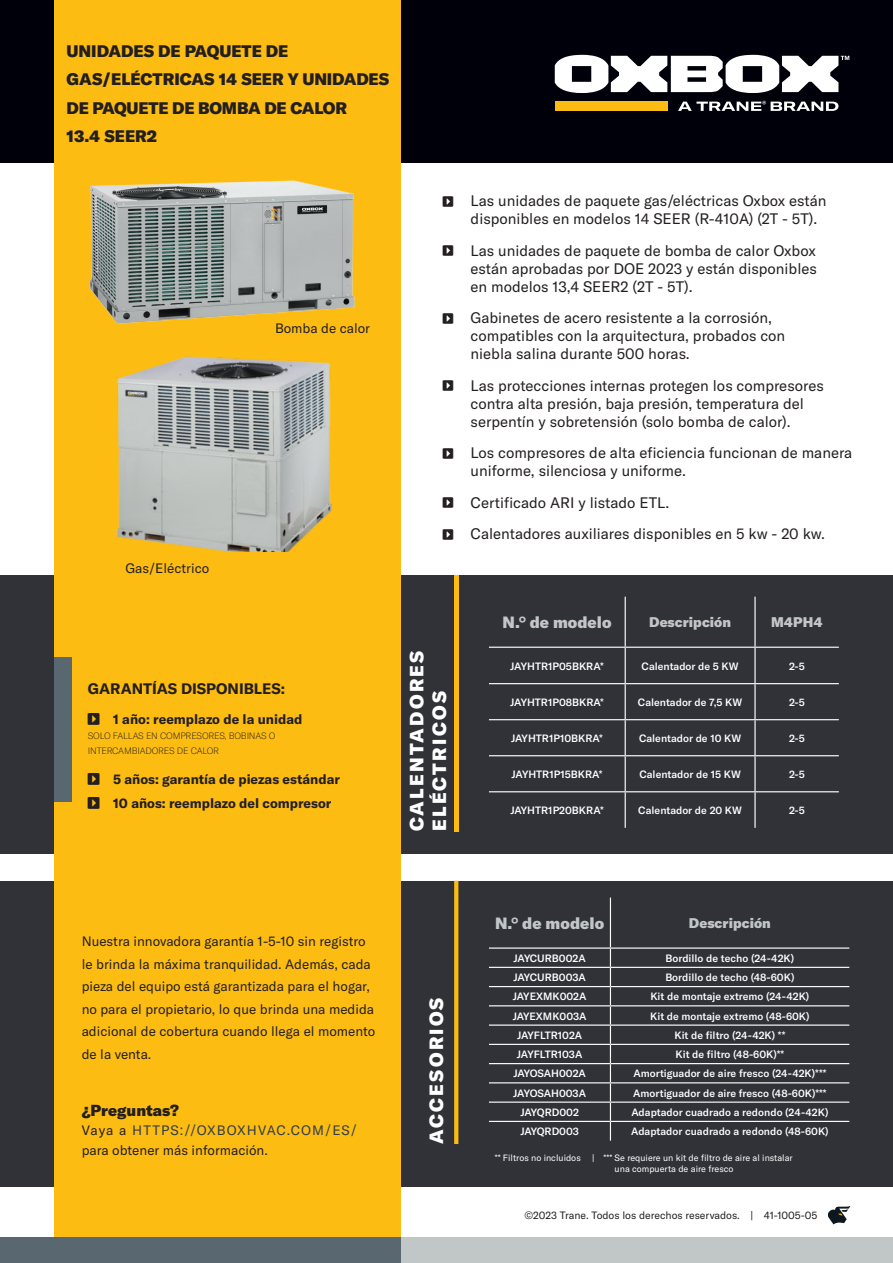
<style>
.page{position:relative;width:893px;height:1263px;background:#fff}
.page>*{position:absolute;margin:0;border:0;box-sizing:border-box;transform-origin:0 0}
.t1{font:900 18.9px/22.5px "GT America";letter-spacing:.12em;color:#fff}
.t2{font:900 16.5px/28.5px "GT America";color:#231f20}
.t3{font:900 16.05px "GT America";color:#c1c6c7}
.t4{font:900 15.75px "GT America";color:#231f20}
.t5{font:15px/18px "GT America";color:#231f20}
.t6{font:700 15px "GT America";color:#231f20}
.t7{font:900 13.8px "GT America";color:#c1c6c7}
.t8{font:13.5px/22.5px "GT America";color:#231f20}
.t9{font:700 13.5px "GT America";color:#231f20}
.t10{font:500 10.5px "GT America";color:#fff}
.t11{font:10.5px "GT America";color:#231f20}
.t12{font:9px/10.5px "GT America";color:#fff}
.t13{font:100 9px/15px "GT America";letter-spacing:-.02em;color:#231f20}
.s1{color:#323e48}
</style>
<div class="page">
<div style="left:0;top:575px;width:893px;height:278px;background:#313238"></div>
<div style="left:0;top:881px;width:893px;height:305px;background:#313238"></div>
<div style="left:0;top:0;width:893px;height:163px;background:#00000b"></div>
<div style="left:54px;top:0;width:346px;height:1263px;background:#fdbc12"></div>
<div style="left:0;top:1237px;width:400px;height:26px;background:#596770"></div>
<div style="left:401px;top:1237px;width:492px;height:26px;background:#c1c6c7"></div>
<div style="left:555px;top:102px;width:112px;height:9px;background:#fdbc12"></div>
<svg style="left:678px;top:101px;width:160px;height:10px"></svg>
<svg style="left:555px;top:55px;width:294px;height:38px"></svg>
<svg style="left:828px;top:1206px;width:22px;height:18px"></svg>
<div style="left:54px;top:657px;width:17px;height:145px;background:#596770"></div>
<img style="left:89px;top:180px;width:266px;height:144px">
<img style="left:116px;top:356px;width:216px;height:195px">
<hr style="left:454px;top:575px;width:4px;height:256px;background:#fdbc12">
<svg style="left:454px;top:881px;width:4px;height:263px"></svg>
<hr style="left:610px;top:897px;width:1px;height:50px;background:#fff">
<hr style="left:489px;top:967px;width:121px;height:1px;background:#fff">
<hr style="left:610px;top:967px;width:239px;height:1px;background:#fff">
<hr style="left:489px;top:986px;width:121px;height:1px;background:#fff">
<hr style="left:610px;top:986px;width:239px;height:1px;background:#fff">
<hr style="left:489px;top:1005px;width:121px;height:1px;background:#fff">
<hr style="left:610px;top:1005px;width:239px;height:1px;background:#fff">
<hr style="left:489px;top:1024px;width:121px;height:2px;background:#fff">
<hr style="left:610px;top:1024px;width:239px;height:2px;background:#fff">
<hr style="left:489px;top:1044px;width:121px;height:1px;background:#fff">
<hr style="left:610px;top:1044px;width:239px;height:1px;background:#fff">
<hr style="left:489px;top:1063px;width:121px;height:1px;background:#fff">
<hr style="left:610px;top:1063px;width:239px;height:1px;background:#fff">
<hr style="left:489px;top:1082px;width:121px;height:1px;background:#fff">
<hr style="left:610px;top:1082px;width:239px;height:1px;background:#fff">
<hr style="left:489px;top:1101px;width:121px;height:2px;background:#fff">
<hr style="left:610px;top:1101px;width:239px;height:2px;background:#fff">
<hr style="left:489px;top:1121px;width:121px;height:1px;background:#fff">
<hr style="left:610px;top:1121px;width:239px;height:1px;background:#fff">
<svg style="left:610px;top:949px;width:1px;height:192px"></svg>
<hr style="left:489px;top:947px;width:121px;height:2px;background:#fff">
<hr style="left:610px;top:947px;width:239px;height:2px;background:#fff">
<hr style="left:625px;top:597px;width:1px;height:50px;background:#fff">
<hr style="left:754px;top:597px;width:2px;height:50px;background:#fff">
<hr style="left:625px;top:648px;width:1px;height:35px;background:#fff">
<hr style="left:754px;top:648px;width:2px;height:35px;background:#fff">
<hr style="left:489px;top:683px;width:136px;height:1px;background:#fff">
<hr style="left:625px;top:683px;width:130px;height:1px;background:#fff">
<hr style="left:625px;top:684px;width:1px;height:35px;background:#fff">
<hr style="left:755px;top:683px;width:84px;height:1px;background:#fff">
<hr style="left:754px;top:684px;width:2px;height:35px;background:#fff">
<hr style="left:489px;top:719px;width:136px;height:1px;background:#fff">
<hr style="left:625px;top:719px;width:130px;height:1px;background:#fff">
<hr style="left:625px;top:720px;width:1px;height:35px;background:#fff">
<hr style="left:755px;top:719px;width:84px;height:1px;background:#fff">
<hr style="left:754px;top:720px;width:2px;height:35px;background:#fff">
<hr style="left:489px;top:755px;width:136px;height:1px;background:#fff">
<hr style="left:625px;top:755px;width:130px;height:1px;background:#fff">
<hr style="left:625px;top:756px;width:1px;height:35px;background:#fff">
<hr style="left:755px;top:755px;width:84px;height:1px;background:#fff">
<hr style="left:754px;top:756px;width:2px;height:35px;background:#fff">
<hr style="left:489px;top:791px;width:136px;height:1px;background:#fff">
<hr style="left:625px;top:791px;width:130px;height:1px;background:#fff">
<hr style="left:625px;top:792px;width:1px;height:36px;background:#fff">
<hr style="left:755px;top:791px;width:84px;height:1px;background:#fff">
<hr style="left:754px;top:792px;width:2px;height:36px;background:#fff">
<hr style="left:489px;top:647px;width:136px;height:1px;background:#fff">
<hr style="left:625px;top:647px;width:130px;height:1px;background:#fff">
<hr style="left:755px;top:647px;width:84px;height:1px;background:#fff">
<p class="t2" style="left:67px;top:36px;width:324px">UNIDADES DE PAQUETE DE<br>GAS/ELÉCTRICAS 14 SEER Y UNIDADES<br>DE PAQUETE DE BOMBA DE CALOR<br>13.4 SEER2</p>
<p class="t8" style="left:275px;top:317px;width:97px">Bomba de calor</p>
<p class="t8" style="left:125px;top:557px;width:85px">Gas/Eléctrico</p>
<p class="t6" style="left:88px;top:679px;width:199px">GARANTÍAS DISPONIBLES:</p>
<p class="t9" style="left:113px;top:711px;width:191px">1 año: reemplazo de la unidad</p>
<p class="t13" style="left:88px;top:728px;width:189px">SOLO FALLAS EN COMPRESORES, BOBINAS O<br>INTERCAMBIADORES DE CALOR</p>
<p class="t9" style="left:113px;top:771px;width:228px">5 años: garantía de piezas estándar</p>
<p class="t9" style="left:113px;top:795px;width:220px">10 años: reemplazo del compresor</p>
<p class="t1" style="left:405px;top:831px;width:183px;rotate:-90deg">CALENTADORES<br>ELÉCTRICOS</p>
<p class="t5" style="left:471px;top:192px;width:357px">Las unidades de paquete gas/eléctricas Oxbox están disponibles en modelos 14 SEER (R-410A) (2T - 5T).</p>
<p class="t5" style="left:471px;top:241px;width:348px;text-align:justify">Las unidades de paquete de bomba de calor Oxbox están aprobadas por DOE 2023 y están disponibles en modelos 13,4 SEER2 (2T - 5T).</p>
<p class="t5" style="left:471px;top:309px;width:316px">Gabinetes de acero resistente a la corrosión, compatibles con la arquitectura, probados con niebla salina durante 500 horas.</p>
<p class="t5" style="left:471px;top:376px;width:355px">Las protecciones internas protegen los compresores contra alta presión, baja presión, temperatura del serpentín y sobretensión (solo bomba de calor).</p>
<p class="t5" style="left:471px;top:444px;width:383px">Los compresores de alta eficiencia funcionan de manera uniforme, silenciosa y uniforme.</p>
<p class="t5" style="left:471px;top:493px;width:200px">Certificado ARI y listado ETL.</p>
<p class="t5" style="left:471px;top:525px;width:356px">Calentadores auxiliares disponibles en 5 kw - 20 kw.</p>
<p class="t3" style="left:503px;top:612px;width:111px">N.° de modelo</p>
<p class="t7" style="left:649px;top:614px;width:83px">Descripción</p>
<p class="t7" style="left:771px;top:614px;width:53px">M4PH4</p>
<p class="t10" style="left:510px;top:659px;width:95px">JAYHTR1P05BKRA*</p>
<p class="t10" style="left:642px;top:659px;width:99px">Calentador de 5 KW</p>
<p class="t10" style="left:789px;top:659px;width:17px">2-5</p>
<p class="t10" style="left:510px;top:696px;width:95px">JAYHTR1P08BKRA*</p>
<p class="t10" style="left:638px;top:696px;width:106px">Calentador de 7,5 KW</p>
<p class="t10" style="left:789px;top:696px;width:17px">2-5</p>
<p class="t10" style="left:511px;top:732px;width:93px">JAYHTR1P10BKRA*</p>
<p class="t10" style="left:639px;top:732px;width:104px">Calentador de 10 KW</p>
<p class="t10" style="left:789px;top:732px;width:17px">2-5</p>
<p class="t10" style="left:511px;top:768px;width:93px">JAYHTR1P15BKRA*</p>
<p class="t10" style="left:639px;top:768px;width:103px">Calentador de 15 KW</p>
<p class="t10" style="left:789px;top:768px;width:17px">2-5</p>
<p class="t10" style="left:510px;top:804px;width:95px">JAYHTR1P20BKRA*</p>
<p class="t10" style="left:638px;top:804px;width:105px">Calentador de 20 KW</p>
<p class="t10" style="left:789px;top:804px;width:17px">2-5</p>
<p class="t8" style="left:82px;top:930px;width:295px">Nuestra innovadora garantía 1-5-10 sin registro le brinda la máxima tranquilidad. Además, cada pieza del equipo está garantizada para el hogar, no para el propietario, lo que brinda una medida adicional de cobertura cuando llega el momento de la venta.</p>
<p class="t4" style="left:82px;top:1100px;width:99px">¿Preguntas?</p>
<p class="t8" style="left:82px;top:1121px;width:277px;line-height:19.5px">Vaya a <span class="s1">HTTPS://OXBOXHVAC.COM/ES/ </span>para obtener más información.</p>
<p class="t1" style="left:425px;top:1144px;width:148px;rotate:-90deg">ACCESORIOS</p>
<p class="t3" style="left:495px;top:913px;width:111px">N.° de modelo</p>
<p class="t7" style="left:689px;top:914px;width:83px">Descripción</p>
<p class="t10" style="left:514px;top:952px;width:74px">JAYCURB002A</p>
<p class="t10" style="left:666px;top:952px;width:130px">Bordillo de techo (24-42K)</p>
<p class="t10" style="left:513px;top:971px;width:74px">JAYCURB003A</p>
<p class="t10" style="left:665px;top:971px;width:131px">Bordillo de techo (48-60K)</p>
<p class="t10" style="left:513px;top:990px;width:75px">JAYEXMK002A</p>
<p class="t10" style="left:650px;top:990px;width:160px">Kit de montaje extremo (24-42K)</p>
<p class="t10" style="left:513px;top:1009px;width:75px">JAYEXMK003A</p>
<p class="t10" style="left:650px;top:1009px;width:161px">Kit de montaje extremo (48-60K)</p>
<p class="t10" style="left:517px;top:1029px;width:67px">JAYFLTR102A</p>
<p class="t10" style="left:674px;top:1029px;width:112px">Kit de filtro (24-42K) **</p>
<p class="t10" style="left:517px;top:1048px;width:67px">JAYFLTR103A</p>
<p class="t10" style="left:676px;top:1048px;width:110px">Kit de filtro (48-60K)**</p>
<p class="t10" style="left:513px;top:1067px;width:74px">JAYOSAH002A</p>
<p class="t10" style="left:633px;top:1067px;width:194px">Amortiguador de aire fresco (24-42K)***</p>
<p class="t10" style="left:513px;top:1086px;width:74px">JAYOSAH003A</p>
<p class="t10" style="left:633px;top:1086px;width:195px">Amortiguador de aire fresco (48-60K)***</p>
<p class="t10" style="left:520px;top:1106px;width:60px">JAYQRD002</p>
<p class="t10" style="left:631px;top:1106px;width:199px">Adaptador cuadrado a redondo (24-42K)</p>
<p class="t10" style="left:520px;top:1125px;width:60px">JAYQRD003</p>
<p class="t10" style="left:631px;top:1125px;width:199px">Adaptador cuadrado a redondo (48-60K)</p>
<p class="t12" style="left:495px;top:1153px;width:88px">** Filtros no incluidos</p>
<p class="t12" style="left:615px;top:1153px;width:180px;text-indent:-23px">| *** Se requiere un kit de filtro de aire al instalar una compuerta de aire fresco</p>
<p class="t11" style="left:524px;top:1208px;width:294px">©2023 Trane. Todos los derechos reservados. | 41-1005-05</p>
</div>
